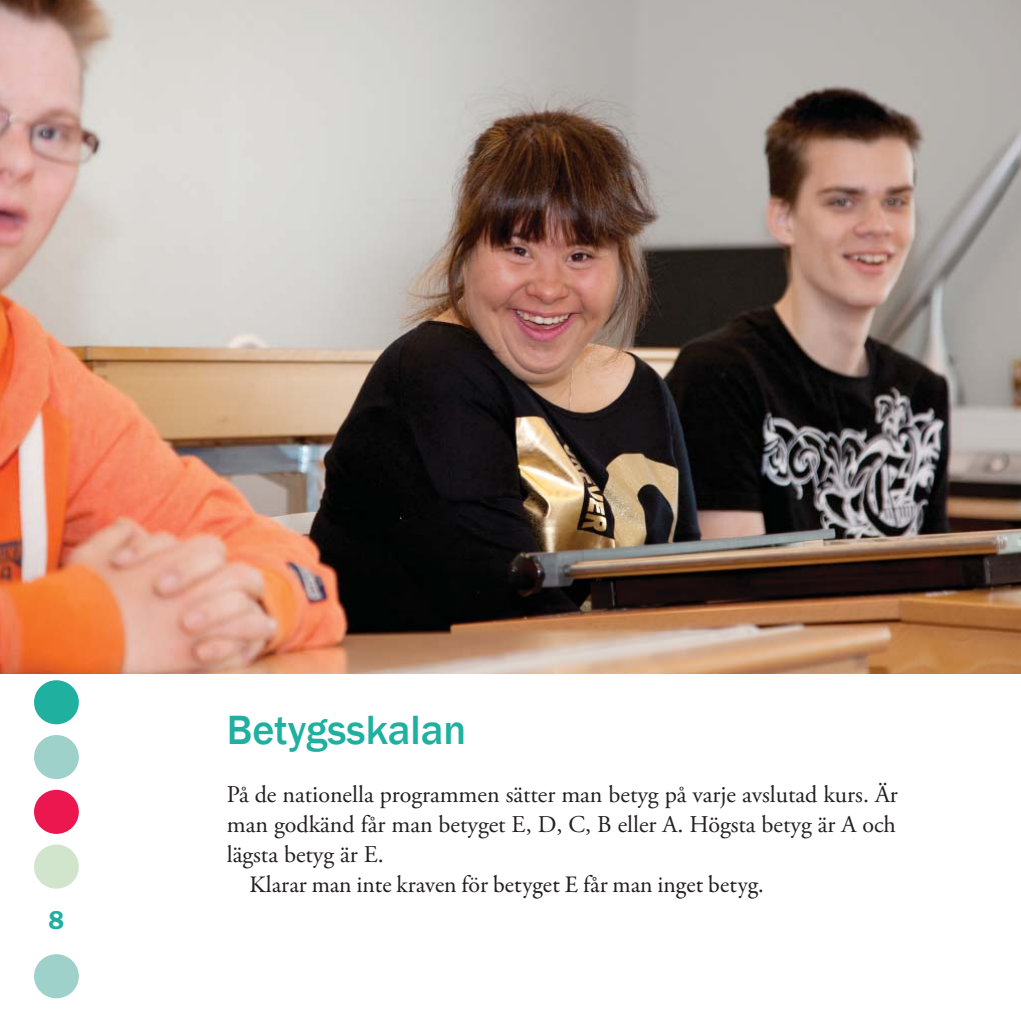
<style>
.page{position:relative;width:1021px;height:1021px;background:#fff}
.page>*{position:absolute;margin:0;border:0;box-sizing:border-box;transform-origin:0 0}
.t1{font:500 42px "Franklin Gothic";color:#1fb0a0}
.t2{font:600 26px "ITC Franklin Gothic Std";color:#1fb0a0}
.t3{font:24px/30px "Adobe Garamond Pro";color:#231f20;text-align:justify}
.t4{font:24px "Garamond Premr Pro";color:#231f20}
</style>
<div class="page">
<div style="left:34px;top:789px;width:45px;height:44px;background:#ed174f;border-radius:50%"></div>
<div style="left:34px;top:844px;width:45px;height:44px;background:#d0e5cb;border-radius:50%"></div>
<div style="left:34px;top:680px;width:45px;height:44px;background:#1fb0a0;border-radius:50%"></div>
<div style="left:34px;top:735px;width:45px;height:44px;background:#9ed1ca;border-radius:50%"></div>
<div style="left:34px;top:954px;width:45px;height:44px;background:#9ed1ca;border-radius:50%"></div>
<img style="left:0;top:0;width:1020px;height:673px">
<p class="t2" style="left:49px;top:910px;width:17px">8</p>
<h1 class="t1" style="left:227px;top:705px;width:241px">Betygsskalan</h1>
<p class="t3" style="left:227px;top:781px;width:672px">På de nationella programmen sätter man betyg på varje avslutad kurs. Är man godkänd får man betyget E, D, C, B eller A. Högsta betyg är A och lägsta betyg är E.</p>
<p class="t4" style="left:249px;top:874px;width:515px">Klarar man inte kraven för betyget E får man inget betyg.</p>
</div>
